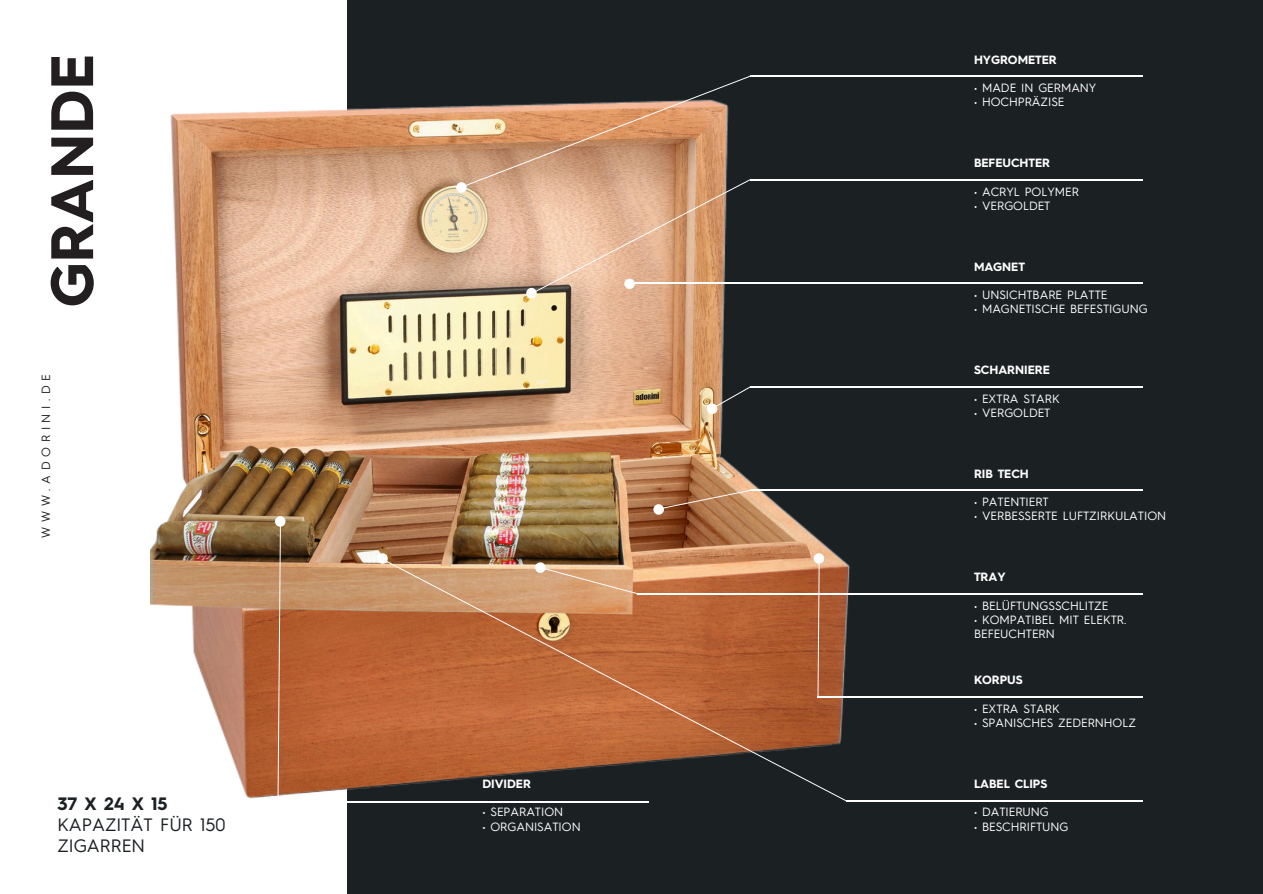
<style>
.page{position:relative;width:1263px;height:894px;background:#fff}
.page>*{position:absolute;margin:0;border:0;box-sizing:border-box;transform-origin:0 0}
.t1{font:700 60px "Hurme Geometric Sans 3";letter-spacing:-.005em;color:#231f20}
.t2{font:18px/21px "Hurme Geometric Sans 3";color:#1b2022}
.t3{font:12px/14.2px "Hurme Geometric Sans 3";color:#fff}
.t4{font:700 12px "Hurme Geometric Sans 3";letter-spacing:-.005em;color:#fff}
.t5{font:12px "Hurme Geometric Sans 3";letter-spacing:.39em;color:#231f20}
.s1{font-weight:700}
</style>
<div class="page">
<div style="left:348px;top:0;width:915px;height:893px;background:#1b2022"></div>
<img style="left:150px;top:92px;width:716px;height:717px">
<hr style="left:750px;top:76px;width:393px;height:1px;background:#fff">
<svg style="left:461px;top:76px;width:289px;height:217px"></svg>
<hr style="left:750px;top:179px;width:393px;height:1px;background:#fff">
<hr style="left:631px;top:283px;width:512px;height:1px;background:#fff">
<div style="left:456px;top:182px;width:11px;height:11px;background:#fff;border-radius:50%"></div>
<svg style="left:526px;top:287px;width:11px;height:12px"></svg>
<div style="left:624px;top:278px;width:11px;height:11px;background:#fff;border-radius:50%"></div>
<svg style="left:712px;top:386px;width:39px;height:22px"></svg>
<hr style="left:750px;top:386px;width:393px;height:1px;background:#fff">
<div style="left:707px;top:403px;width:10px;height:11px;background:#fff;border-radius:50%"></div>
<svg style="left:380px;top:557px;width:466px;height:244px"></svg>
<hr style="left:751px;top:489px;width:392px;height:1px;background:#fff">
<hr style="left:638px;top:593px;width:505px;height:1px;background:#fff">
<hr style="left:817px;top:696px;width:326px;height:1px;background:#fff">
<hr style="left:846px;top:800px;width:297px;height:1px;background:#fff">
<hr style="left:278px;top:801px;width:370px;height:1px;background:#fff">
<svg style="left:377px;top:552px;width:11px;height:12px"></svg>
<svg style="left:653px;top:489px;width:97px;height:25px;background:#af7952"></svg>
<svg style="left:534px;top:561px;width:104px;height:33px;background:#d3a57d"></svg>
<svg style="left:813px;top:552px;width:12px;height:144px;background:#b87350"></svg>
<svg style="left:275px;top:515px;width:11px;height:287px;background:#b47752"></svg>
<h3 class="t1" style="left:47px;top:307px;width:255px;rotate:-90deg">GRANDE</h3>
<p class="t5" style="left:41px;top:537px;width:165px;rotate:-90deg">WWW.ADORINI.DE</p>
<h2 class="t2" style="left:58px;top:794px;width:169px"><span class="s1">37X24X15<br></span>KAPAZITÄT FÜR 150<br>ZIGARREN</h2>
<p class="t4" style="left:482px;top:778px;width:50px">DIVIDER</p>
<p class="t3" style="left:482px;top:806px;width:82px">• SEPARATION</p>
<h3 class="t3" style="left:482px;top:820px;width:100px">• ORGANISATION</h3>
<h1 class="t4" style="left:974px;top:54px;width:84px">HYGROMETER</h1>
<p class="t3" style="left:974px;top:82px;width:124px">• MADE IN GERMANY</p>
<p class="t3" style="left:974px;top:96px;width:92px">• HOCHPRÄZISE</p>
<h3 class="t4" style="left:974px;top:158px;width:78px">BEFEUCHTER</h3>
<p class="t3" style="left:974px;top:185px;width:107px">• ACRYL POLYMER</p>
<p class="t3" style="left:974px;top:199px;width:78px">• VERGOLDET</p>
<p class="t4" style="left:974px;top:261px;width:53px">MAGNET</p>
<p class="t3" style="left:974px;top:289px;width:135px">• UNSICHTBARE PLATTE</p>
<h3 class="t3" style="left:974px;top:303px;width:175px">• MAGNETISCHE BEFESTIGUNG</h3>
<p class="t4" style="left:974px;top:365px;width:77px">SCHARNIERE</p>
<p class="t3" style="left:974px;top:392px;width:87px">• EXTRA STARK</p>
<h3 class="t3" style="left:974px;top:406px;width:78px">• VERGOLDET</h3>
<h3 class="t4" style="left:974px;top:468px;width:56px">RIB TECH</h3>
<p class="t3" style="left:974px;top:495px;width:76px">• PATENTIERT</p>
<p class="t3" style="left:974px;top:510px;width:194px">• VERBESSERTE LUFTZIRKULATION</p>
<h3 class="t4" style="left:974px;top:571px;width:33px">TRAY</h3>
<p class="t3" style="left:974px;top:599px;width:136px">• BELÜFTUNGSSCHLITZE</p>
<p class="t3" style="left:974px;top:613px;width:154px">• KOMPATIBEL MIT ELEKTR.<br>BEFEUCHTERN</p>
<p class="t4" style="left:974px;top:675px;width:50px">KORPUS</p>
<p class="t3" style="left:974px;top:702px;width:87px">• EXTRA STARK</p>
<p class="t3" style="left:974px;top:716px;width:163px">• SPANISCHES ZEDERNHOLZ</p>
<p class="t4" style="left:974px;top:778px;width:75px">LABEL CLIPS</p>
<p class="t3" style="left:974px;top:806px;width:76px">• DATIERUNG</p>
<h3 class="t3" style="left:974px;top:820px;width:96px">• BESCHRIFTUNG</h3>
</div>
